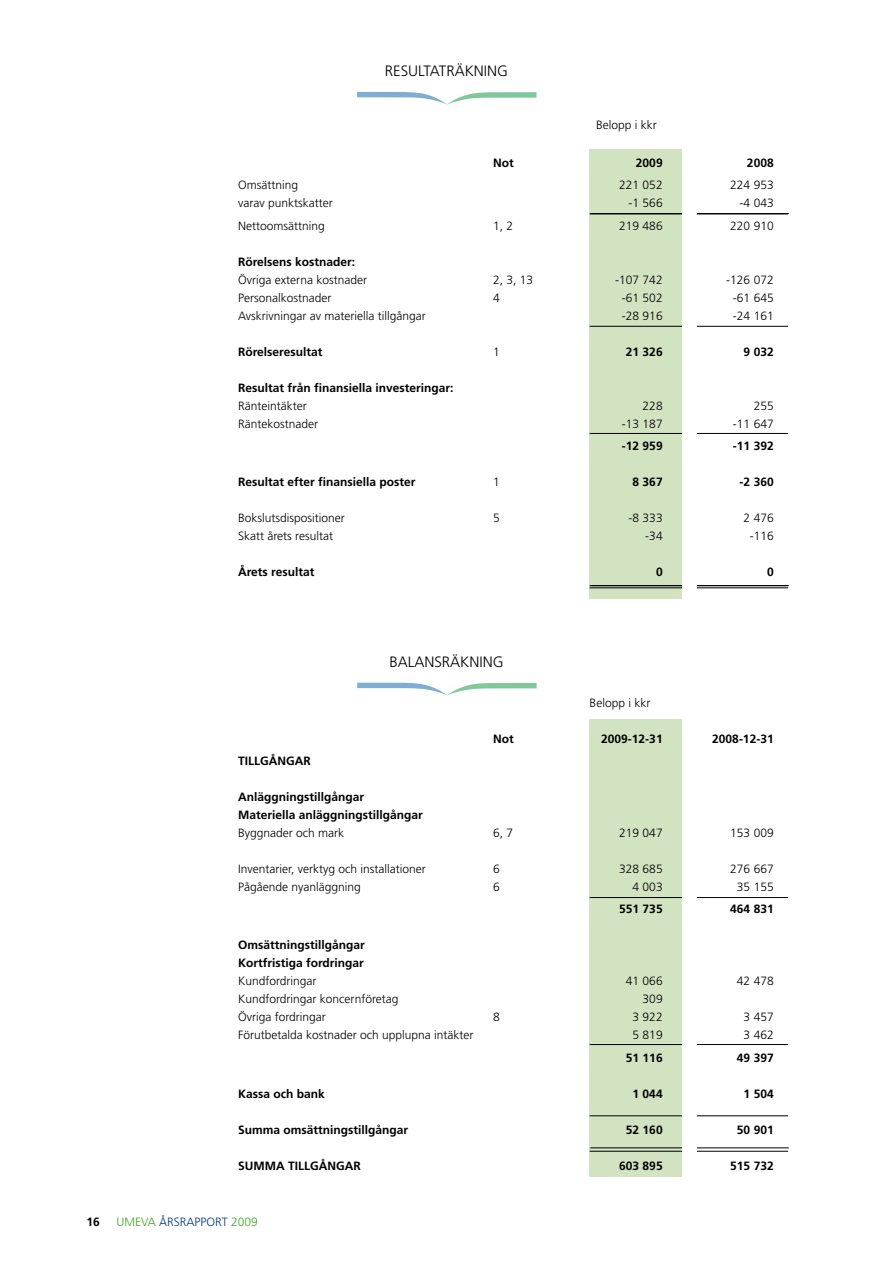
<style>
.page{position:relative;width:893px;height:1263px;background:#fff}
.page>*{position:absolute;margin:0;border:0;box-sizing:border-box;transform-origin:0 0}
.t1{font:300 15px "Frutiger";color:#000}
.t2{font:300 12px "Frutiger";color:#000}
.t3{font:700 12px/18px "Frutiger";color:#000}
.t4{font:300 12px "Frutiger";color:#003882}
.s1{color:#44a12b}
</style>
<div class="page">
<svg style="left:357px;top:92px;width:180px;height:13px"></svg>
<div style="left:590px;top:150px;width:92px;height:449px;background:#d2e3c2"></div>
<div style="left:590px;top:719px;width:92px;height:458px;background:#d2e3c2"></div>
<hr style="left:590px;top:214px;width:198px;height:1px;background:#000">
<hr style="left:590px;top:213px;width:199px;height:1px;background:#000">
<hr style="left:590px;top:326px;width:198px;height:1px;background:#000">
<hr style="left:590px;top:433px;width:198px;height:1px;background:#000">
<hr style="left:590px;top:585px;width:199px;height:1px;background:#000">
<hr style="left:590px;top:587px;width:198px;height:1px;background:#000">
<hr style="left:590px;top:897px;width:198px;height:1px;background:#000">
<hr style="left:590px;top:1115px;width:198px;height:1px;background:#000">
<hr style="left:590px;top:1044px;width:198px;height:1px;background:#000">
<hr style="left:590px;top:1147px;width:199px;height:1px;background:#000">
<hr style="left:590px;top:1151px;width:198px;height:1px;background:#000">
<div style="left:682px;top:129px;width:14px;height:1032px;background:#fff"></div>
<svg style="left:357px;top:683px;width:180px;height:12px"></svg>
<p class="t1" style="left:385px;top:62px;width:122px">Resultaträkning</p>
<p class="t2" style="left:596px;top:118px;width:62px">Belopp i kkr</p>
<p class="t3" style="left:493px;top:154px;width:22px">Not</p>
<p class="t3" style="left:636px;top:154px;width:28px">2009</p>
<p class="t3" style="left:747px;top:154px;width:28px">2008</p>
<p class="t2" style="left:238px;top:178px;width:61px">Omsättning</p>
<p class="t2" style="left:619px;top:178px;width:45px">221 052</p>
<p class="t2" style="left:730px;top:178px;width:45px">224 953</p>
<p class="t2" style="left:238px;top:196px;width:96px">varav punktskatter</p>
<p class="t2" style="left:629px;top:196px;width:36px">-1 566</p>
<p class="t2" style="left:740px;top:196px;width:36px">-4 043</p>
<p class="t2" style="left:238px;top:219px;width:88px">Nettoomsättning</p>
<p class="t2" style="left:493px;top:219px;width:22px">1, 2</p>
<p class="t2" style="left:619px;top:219px;width:45px">219 486</p>
<p class="t2" style="left:730px;top:219px;width:45px">220 910</p>
<p class="t3" style="left:238px;top:252px;width:119px">Rörelsens kostnader:</p>
<p class="t2" style="left:238px;top:273px;width:130px">Övriga externa kostnader</p>
<p class="t2" style="left:493px;top:273px;width:42px">2, 3, 13</p>
<p class="t2" style="left:615px;top:273px;width:49px">-107 742</p>
<p class="t2" style="left:726px;top:273px;width:49px">-126 072</p>
<p class="t2" style="left:238px;top:291px;width:95px">Personalkostnader</p>
<p class="t2" style="left:493px;top:291px;width:8px">4</p>
<p class="t2" style="left:622px;top:291px;width:42px">-61 502</p>
<p class="t2" style="left:733px;top:291px;width:42px">-61 645</p>
<p class="t2" style="left:238px;top:309px;width:189px">Avskrivningar av materiella tillgångar</p>
<p class="t2" style="left:622px;top:309px;width:42px">-28 916</p>
<p class="t2" style="left:733px;top:309px;width:42px">-24 161</p>
<p class="t3" style="left:238px;top:342px;width:86px">Rörelseresultat</p>
<p class="t2" style="left:493px;top:345px;width:8px">1</p>
<p class="t3" style="left:626px;top:342px;width:38px">21 326</p>
<p class="t3" style="left:744px;top:342px;width:32px">9 032</p>
<p class="t3" style="left:238px;top:378px;width:217px">Resultat från finansiella investeringar:</p>
<p class="t2" style="left:238px;top:399px;width:70px">Ränteintäkter</p>
<p class="t2" style="left:643px;top:399px;width:22px">228</p>
<p class="t2" style="left:754px;top:399px;width:22px">255</p>
<p class="t2" style="left:238px;top:417px;width:82px">Räntekostnader</p>
<p class="t2" style="left:622px;top:417px;width:42px">-13 187</p>
<p class="t2" style="left:733px;top:417px;width:42px">-11 647</p>
<p class="t3" style="left:622px;top:437px;width:42px">-12 959</p>
<p class="t3" style="left:733px;top:437px;width:42px">-11 392</p>
<p class="t3" style="left:238px;top:473px;width:179px">Resultat efter finansiella poster</p>
<p class="t2" style="left:493px;top:475px;width:8px">1</p>
<p class="t3" style="left:633px;top:473px;width:32px">8 367</p>
<p class="t3" style="left:740px;top:473px;width:36px">-2 360</p>
<p class="t2" style="left:238px;top:511px;width:108px">Bokslutsdispositioner</p>
<p class="t2" style="left:493px;top:511px;width:8px">5</p>
<p class="t2" style="left:629px;top:511px;width:36px">-8 333</p>
<p class="t2" style="left:744px;top:511px;width:32px">2 476</p>
<p class="t2" style="left:238px;top:529px;width:96px">Skatt årets resultat</p>
<p class="t2" style="left:645px;top:529px;width:19px">-34</p>
<p class="t2" style="left:750px;top:529px;width:26px">-116</p>
<p class="t3" style="left:238px;top:563px;width:78px">Årets resultat</p>
<p class="t3" style="left:656px;top:563px;width:8px">0</p>
<p class="t3" style="left:767px;top:563px;width:8px">0</p>
<p class="t1" style="left:389px;top:654px;width:113px">Balansräkning</p>
<p class="t2" style="left:590px;top:696px;width:62px">Belopp i kkr</p>
<p class="t3" style="left:493px;top:730px;width:22px">Not</p>
<p class="t3" style="left:601px;top:730px;width:63px">2009-12-31</p>
<p class="t3" style="left:712px;top:730px;width:63px">2008-12-31</p>
<p class="t3" style="left:238px;top:752px;width:8px">TILLGÅNG</p>
<p class="t3" style="left:295px;top:752px;width:16px">AR</p>
<p class="t3" style="left:238px;top:788px;width:186px">Anläggningstillgångar<br>Materiella anläggningstillgångar</p>
<p class="t2" style="left:238px;top:826px;width:108px">Byggnader och mark</p>
<p class="t2" style="left:493px;top:826px;width:22px">6, 7</p>
<p class="t2" style="left:619px;top:826px;width:45px">219 047</p>
<p class="t2" style="left:730px;top:826px;width:45px">153 009</p>
<p class="t2" style="left:238px;top:862px;width:189px">Inventarier, verktyg och installationer</p>
<p class="t2" style="left:493px;top:862px;width:8px">6</p>
<p class="t2" style="left:619px;top:862px;width:45px">328 685</p>
<p class="t2" style="left:730px;top:862px;width:45px">276 667</p>
<p class="t2" style="left:238px;top:880px;width:124px">Pågående nyanläggning</p>
<p class="t2" style="left:493px;top:880px;width:8px">6</p>
<p class="t2" style="left:633px;top:880px;width:32px">4 003</p>
<p class="t2" style="left:737px;top:880px;width:38px">35 155</p>
<p class="t3" style="left:619px;top:900px;width:45px">551 735</p>
<p class="t3" style="left:730px;top:900px;width:45px">464 831</p>
<p class="t3" style="left:238px;top:936px;width:128px">Omsättningstillgångar<br>Kortfristiga fordringar</p>
<p class="t2" style="left:238px;top:974px;width:80px">Kundfordringar</p>
<p class="t2" style="left:626px;top:974px;width:38px">41 066</p>
<p class="t2" style="left:737px;top:974px;width:38px">42 478</p>
<p class="t2" style="left:238px;top:992px;width:162px">Kundfordringar koncernföretag</p>
<p class="t2" style="left:643px;top:992px;width:22px">309</p>
<p class="t2" style="left:238px;top:1010px;width:89px">Övriga fordringar</p>
<p class="t2" style="left:493px;top:1010px;width:8px">8</p>
<p class="t2" style="left:633px;top:1010px;width:32px">3 922</p>
<p class="t2" style="left:744px;top:1010px;width:32px">3 457</p>
<p class="t2" style="left:238px;top:1028px;width:237px">Förutbetalda kostnader och upplupna intäkter</p>
<p class="t2" style="left:633px;top:1028px;width:32px">5 819</p>
<p class="t2" style="left:744px;top:1028px;width:32px">3 462</p>
<p class="t3" style="left:626px;top:1048px;width:38px">51 116</p>
<p class="t3" style="left:737px;top:1048px;width:38px">49 397</p>
<p class="t3" style="left:238px;top:1084px;width:88px">Kassa och bank</p>
<p class="t3" style="left:633px;top:1084px;width:32px">1 044</p>
<p class="t3" style="left:744px;top:1084px;width:32px">1 504</p>
<p class="t3" style="left:238px;top:1120px;width:172px">Summa omsättningstillgångar</p>
<p class="t3" style="left:626px;top:1120px;width:38px">52 160</p>
<p class="t3" style="left:737px;top:1120px;width:38px">50 901</p>
<p class="t3" style="left:238px;top:1156px;width:58px">SUMMA TILLGÅNG</p>
<p class="t3" style="left:345px;top:1156px;width:16px">AR</p>
<p class="t3" style="left:619px;top:1156px;width:45px">603 895</p>
<p class="t3" style="left:730px;top:1156px;width:45px">515 732</p>
<p class="t3" style="left:87px;top:1213px;width:15px">16</p>
<p class="t4" style="left:116px;top:1215px;width:143px"><span class="s1">Umeva</span> Årsrapport <span class="s1">2009</span></p>
</div>
